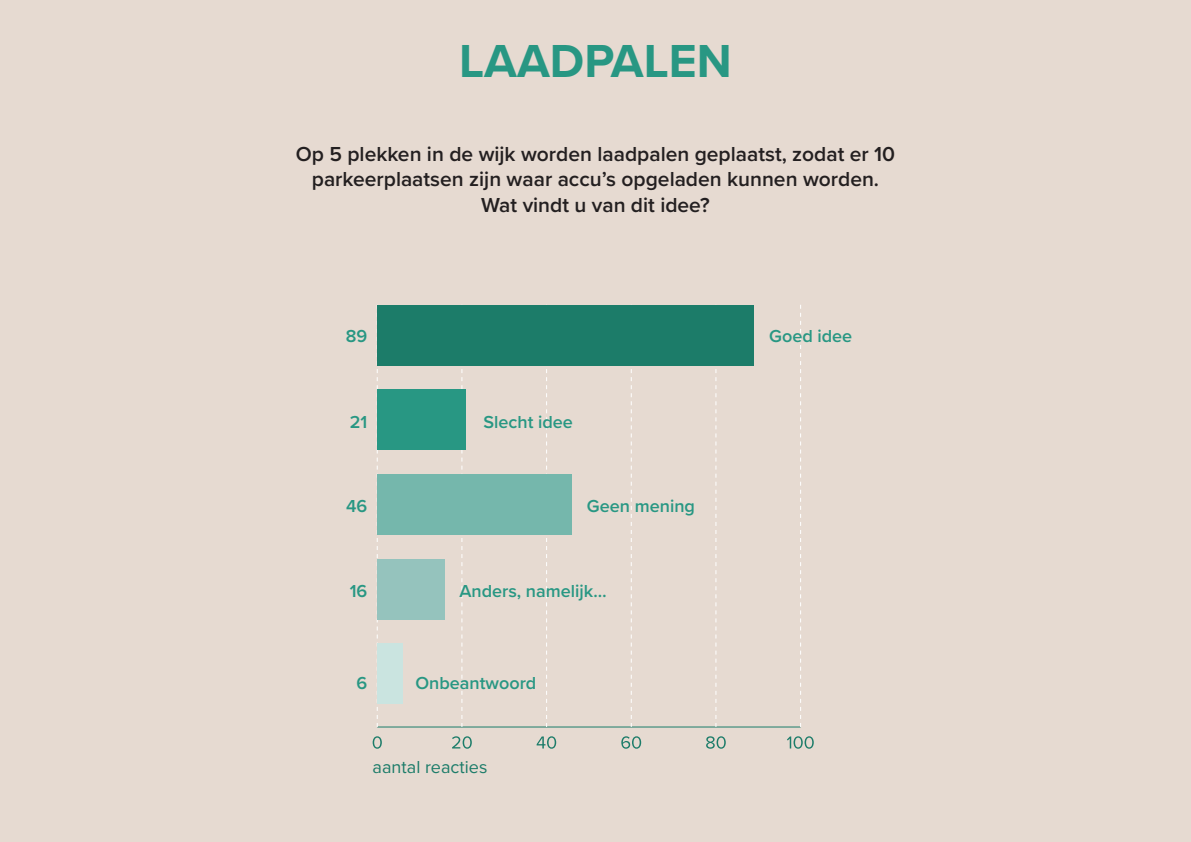
<style>
.page{position:relative;width:1191px;height:842px;background:#e6dad1}
.page>*{position:absolute;margin:0;border:0;box-sizing:border-box;transform-origin:0 0}
.t1{font:700 48px "Proxima Nova";color:#289783}
.t2{font:600 21px/25.2px "Proxima Nova";color:#231f20;text-align:center}
.t3{font:600 18px "Proxima Nova";color:#289783}
.t4{font:18px "Proxima Nova";color:#1c7c69}
</style>
<div class="page">
<svg style="left:373px;top:736px;width:9px;height:13px"></svg>
<svg style="left:452px;top:736px;width:20px;height:13px"></svg>
<svg style="left:536px;top:736px;width:20px;height:13px"></svg>
<svg style="left:621px;top:736px;width:20px;height:13px"></svg>
<svg style="left:706px;top:736px;width:19px;height:13px"></svg>
<svg style="left:787px;top:736px;width:26px;height:13px"></svg>
<hr style="left:377px;top:726px;width:423px;height:1px;background:#1c7c69">
<svg style="left:377px;top:369px;width:1px;height:358px"></svg>
<svg style="left:462px;top:369px;width:1px;height:358px"></svg>
<svg style="left:546px;top:369px;width:1px;height:358px"></svg>
<svg style="left:631px;top:369px;width:1px;height:358px"></svg>
<svg style="left:715px;top:369px;width:1px;height:358px"></svg>
<svg style="left:800px;top:305px;width:1px;height:422px"></svg>
<div style="left:377px;top:305px;width:377px;height:61px;background:#1c7c69"></div>
<div style="left:377px;top:474px;width:195px;height:61px;background:#75b7ac"></div>
<div style="left:377px;top:389px;width:89px;height:61px;background:#289783"></div>
<div style="left:377px;top:558px;width:68px;height:61px;background:#95c3bd"></div>
<div style="left:377px;top:643px;width:26px;height:61px;background:#cae4e0"></div>
<p class="t1" style="left:459px;top:25px;width:274px">LAADPALEN</p>
<p class="t2" style="left:296px;top:141px;width:601px">Op 5 plekken in de wijk worden laadpalen geplaatst, zodat er 10 parkeerplaatsen zijn waar accu’s opgeladen kunnen worden.</p>
<p class="t2" style="left:481px;top:191px;width:230px">Wat vindt u van dit idee?</p>
<p class="t3" style="left:346px;top:323px;width:23px">89</p>
<p class="t3" style="left:350px;top:409px;width:19px">21</p>
<p class="t3" style="left:483px;top:409px;width:91px">Slecht idee</p>
<p class="t3" style="left:346px;top:493px;width:23px">46</p>
<p class="t3" style="left:587px;top:493px;width:110px">Geen mening</p>
<p class="t3" style="left:350px;top:577px;width:19px">16</p>
<p class="t3" style="left:459px;top:577px;width:149px">Anders, namelijk…</p>
<p class="t3" style="left:356px;top:669px;width:12px">6</p>
<p class="t3" style="left:415px;top:669px;width:122px">Onbeantwoord</p>
<p class="t4" style="left:373px;top:753px;width:116px">aantal reacties</p>
<p class="t3" style="left:769px;top:323px;width:85px">Goed idee</p>
</div>
